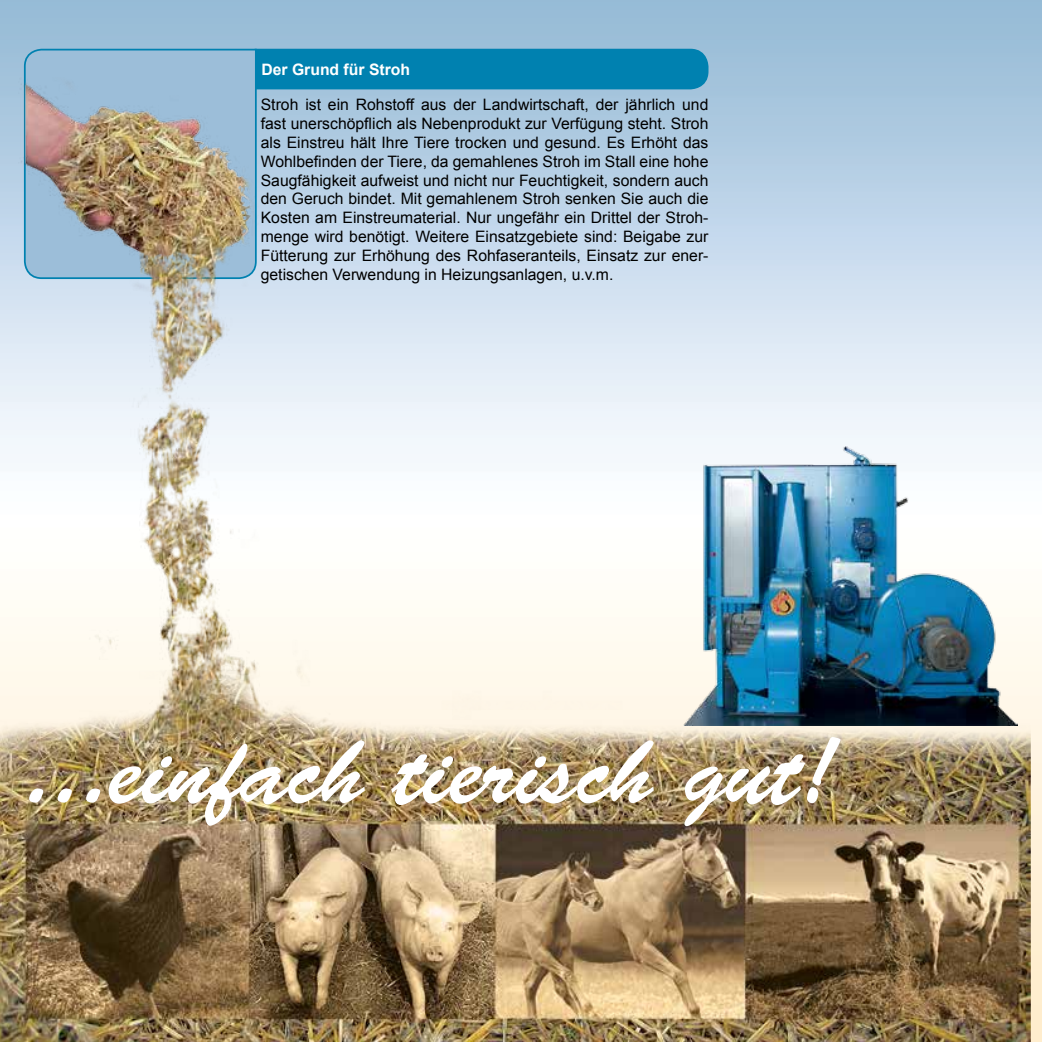
<style>
.page{position:relative;width:1042px;height:1042px;background:#fff}
.page>*{position:absolute;margin:0;border:0;box-sizing:border-box;transform-origin:0 0}
.t1{font:94.67px "Brush Script Std";color:#fff}
.t2{font:15.75px/18.9px "Arial";color:#000;text-align:justify}
.t3{font:700 15.75px "Arial";color:#fff}
</style>
<div class="page">
<div style="left:258px;top:48px;width:451px;height:29px;background:#0081b0"></div>
<svg style="left:23px;top:48px;width:235px;height:29px"></svg>
<img style="left:0;top:77px;width:1031px;height:965px">
<p class="t3" style="left:261px;top:59px;width:150px">Der Grund für Stroh</p>
<p class="t2" style="left:261px;top:95px;width:449px">Stroh ist ein Rohstoff aus der Landwirtschaft, der jährlich und fast unerschöpflich als Nebenprodukt zur Verfügung steht. Stroh als Einstreu hält Ihre Tiere trocken und gesund. Es Erhöht das Wohlbefinden der Tiere, da gemahlenes Stroh im Stall eine hohe Saugfähigkeit aufweist und nicht nur Feuchtigkeit, sondern auch den Geruch bindet. Mit gemahlenem Stroh senken Sie auch die Kosten am Einstreumaterial. Nur ungefähr ein Drittel der Stroh&shy;menge wird benötigt. Weitere Einsatzgebiete sind: Beigabe zur Fütterung zur Erhöhung des Rohfaseranteils, Einsatz zur ener&shy;getischen Verwendung in Heizungsanlagen, u.v.m.</p>
<h1 class="t1" style="left:24px;top:718px;width:815px">...einfach tierisch gut!</h1>
</div>
